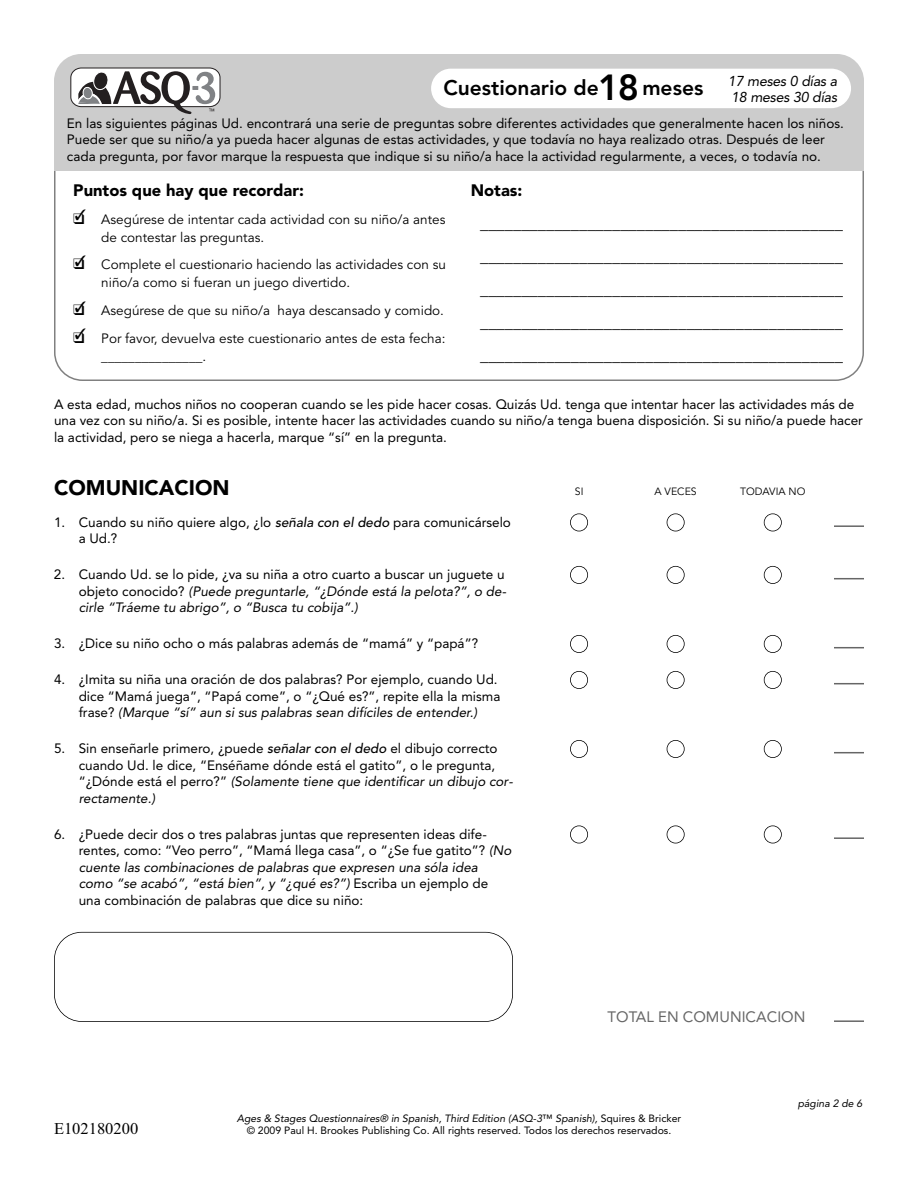
<style>
.page{position:relative;width:918px;height:1188px;background:#fff}
.page>*{position:absolute;margin:0;border:0;box-sizing:border-box;transform-origin:0 0}
.t1{font:800 36px "Avenir";color:#000}
.t2{font:800 21px "Avenir";color:#000}
.t3{font:900 21px "Avenir";color:#000}
.t4{font:16.5px/33px "Avenir";color:#000;text-align:justify}
.t5{font:900 16.5px "Avenir";color:#000}
.t6{font:16.5px "Times";color:#000}
.t7{font:15px "Avenir";color:#666}
.t8{font:14.25px/15.8px "Avenir";color:#000}
.t9{font:13.5px/16.5px "Avenir";color:#000}
.t10{font:13.5px/18px "Avenir";color:#000}
.t11{font:10.5px/12px "Avenir";color:#000;text-align:center}
.t12{font:10.5px "Avenir";color:#000}
.s1{font-weight:500}
</style>
<div class="page">
<svg style="left:54px;top:69px;width:810px;height:312px"></svg>
<div style="left:54px;top:54px;width:810px;height:104px;background:#ccc;border-radius:27px"></div>
<div style="left:54px;top:111px;width:810px;height:60px;background:#ccc"></div>
<div style="left:431px;top:69px;width:420px;height:39px;background:#fff;border-radius:20px"></div>
<div style="left:71px;top:68px;width:149px;height:39px;background:#fff;border-radius:10px"></div>
<div style="left:70px;top:68px;width:150px;height:39px;border:1px solid #231f20;border-radius:10px"></div>
<svg style="left:78px;top:71px;width:137px;height:43px"></svg>
<hr style="left:834px;top:525px;width:30px;height:2px;background:#666">
<hr style="left:834px;top:578px;width:30px;height:1px;background:#666">
<hr style="left:834px;top:647px;width:30px;height:1px;background:#666">
<hr style="left:834px;top:683px;width:30px;height:1px;background:#666">
<hr style="left:834px;top:752px;width:30px;height:1px;background:#666">
<hr style="left:834px;top:837px;width:30px;height:2px;background:#666">
<hr style="left:834px;top:1020px;width:30px;height:2px;background:#666">
<div style="left:764px;top:825px;width:18px;height:18px;border:2px solid #000;border-radius:50%"></div>
<div style="left:667px;top:825px;width:18px;height:18px;border:2px solid #000;border-radius:50%"></div>
<div style="left:570px;top:825px;width:18px;height:18px;border:2px solid #000;border-radius:50%"></div>
<div style="left:764px;top:740px;width:18px;height:18px;border:2px solid #000;border-radius:50%"></div>
<div style="left:667px;top:740px;width:18px;height:18px;border:2px solid #000;border-radius:50%"></div>
<div style="left:570px;top:740px;width:18px;height:18px;border:2px solid #000;border-radius:50%"></div>
<div style="left:764px;top:671px;width:18px;height:18px;border:2px solid #000;border-radius:50%"></div>
<div style="left:667px;top:671px;width:18px;height:18px;border:2px solid #000;border-radius:50%"></div>
<div style="left:570px;top:671px;width:18px;height:18px;border:2px solid #000;border-radius:50%"></div>
<div style="left:764px;top:635px;width:18px;height:18px;border:2px solid #000;border-radius:50%"></div>
<div style="left:667px;top:635px;width:18px;height:18px;border:2px solid #000;border-radius:50%"></div>
<div style="left:570px;top:635px;width:18px;height:18px;border:2px solid #000;border-radius:50%"></div>
<div style="left:764px;top:566px;width:18px;height:18px;border:2px solid #000;border-radius:50%"></div>
<div style="left:667px;top:566px;width:18px;height:18px;border:2px solid #000;border-radius:50%"></div>
<div style="left:570px;top:566px;width:18px;height:18px;border:2px solid #000;border-radius:50%"></div>
<div style="left:764px;top:513px;width:18px;height:18px;border:2px solid #000;border-radius:50%"></div>
<div style="left:667px;top:513px;width:18px;height:18px;border:2px solid #000;border-radius:50%"></div>
<div style="left:570px;top:513px;width:18px;height:18px;border:2px solid #000;border-radius:50%"></div>
<div style="left:54px;top:932px;width:459px;height:90px;border:2px solid #000;border-radius:28px"></div>
<h1 class="t1" style="left:598px;top:73px;width:42px">18</h1>
<h2 class="t2" style="left:443px;top:80px;width:157px">Cuestionario de</h2>
<h2 class="t2" style="left:642px;top:80px;width:63px">meses</h2>
<p class="t8" style="left:728px;top:74px;width:113px">17 meses 0 días a<br>18 meses 30 días</p>
<p class="t9" style="left:67px;top:116px;width:778px">En las siguientes páginas Ud. encontrará una serie de preguntas sobre diferentes actividades que generalmente hacen los niños.<br>Puede ser que su niño/a ya pueda hacer algunas de estas actividades, y que todavía no haya realizado otras. Después de leer cada pregunta, por favor marque la respuesta que indique si su niño/a hace la actividad regularmente, a veces, o todavía no.</p>
<p class="t5" style="left:73px;top:183px;width:232px">Puntos que hay que recordar:</p>
<p class="t10" style="left:101px;top:211px;width:346px;text-indent:-28px">❑✓ Asegúrese de intentar cada actividad con su niño/a antes de contestar las preguntas.</p>
<p class="t10" style="left:101px;top:257px;width:346px;text-indent:-28px">❑✓ Complete el cuestionario haciendo las actividades con su niño/a como si fueran un juego divertido.</p>
<p class="t10" style="left:73px;top:303px;width:372px">❑✓ Asegúrese de que su niño/a haya descansado y comido.</p>
<p class="t10" style="left:101px;top:331px;width:346px;text-indent:-28px">❑✓ Por favor, devuelva este cuestionario antes de esta fecha: _______________.</p>
<p class="t5" style="left:471px;top:183px;width:53px">Notas:</p>
<p class="t4" style="left:480px;top:209px;width:364px">____________________________________________ ____________________________________________ ____________________________________________ ____________________________________________ ____________________________________________</p>
<p class="t9" style="left:54px;top:397px;width:810px">A esta edad, muchos niños no cooperan cuando se les pide hacer cosas. Quizás Ud. tenga que intentar hacer las actividades más de una vez con su niño/a. Si es posible, intente hacer las actividades cuando su niño/a tenga buena disposición. Si su niño/a puede hacer la actividad, pero se niega a hacerla, marque “sí” en la pregunta.</p>
<h2 class="t3" style="left:54px;top:480px;width:177px">COMUNICACION</h2>
<p class="t9" style="left:79px;top:515px;width:434px;text-indent:-25px">1. Cuando su niño quiere algo, ¿lo <span class="s1">señala con el dedo</span> para comunicárselo a Ud.?</p>
<p class="t9" style="left:79px;top:568px;width:431px;text-indent:-25px">2. Cuando Ud. se lo pide, ¿va su niña a otro cuarto a buscar un juguete u objeto conocido? (Puede preguntarle, “¿Dónde está la pelota?”, o de&shy;cirle “Tráeme tu abrigo”, o “Busca tu cobija”.)</p>
<p class="t9" style="left:54px;top:637px;width:426px">3. ¿Dice su niño ocho o más palabras además de “mamá” y “papá”?</p>
<p class="t9" style="left:79px;top:673px;width:423px;text-indent:-25px">4. ¿Imita su niña una oración de dos palabras? Por ejemplo, cuando Ud. dice “Mamá juega”, “Papá come”, o “¿Qué es?”, repite ella la misma frase? (Marque “sí” aun si sus palabras sean difíciles de entender.)</p>
<p class="t9" style="left:79px;top:742px;width:438px;text-indent:-25px">5. Sin enseñarle primero, ¿puede <span class="s1">señalar con el dedo</span> el dibujo correcto cuando Ud. le dice, “Enséñame dónde está el gatito”, o le pregunta, “¿Dónde está el perro?” (Solamente tiene que identificar un dibujo cor&shy;rectamente.)</p>
<p class="t9" style="left:79px;top:827px;width:436px;text-indent:-25px">6. ¿Puede decir dos o tres palabras juntas que representen ideas dife&shy;rentes, como: “Veo perro”, “Mamá llega casa”, o “¿Se fue gatito”? (No cuente las combinaciones de palabras que expresen una sóla idea como “se acabó”, “está bien”, y “¿qué es?”) Escriba un ejemplo de una combinación de palabras que dice su niño:</p>
<p class="t12" style="left:575px;top:488px;width:10px">SI</p>
<p class="t12" style="left:655px;top:488px;width:44px">A VECES</p>
<p class="t12" style="left:740px;top:488px;width:67px">TODAVIA NO</p>
<p class="t7" style="left:608px;top:1011px;width:199px">TOTAL EN COMUNICACION</p>
<p class="t11" style="left:798px;top:1098px;width:68px">página 2 de 6</p>
<p class="t6" style="left:54px;top:1123px;width:86px">E102180200</p>
<p class="t11" style="left:237px;top:1113px;width:446px">Ages &amp; Stages Questionnaires® in Spanish, Third Edition (ASQ-3™ Spanish), Squires &amp; Bricker © 2009 Paul H. Brookes Publishing Co. All rights reserved. Todos los derechos reservados.</p>
</div>
